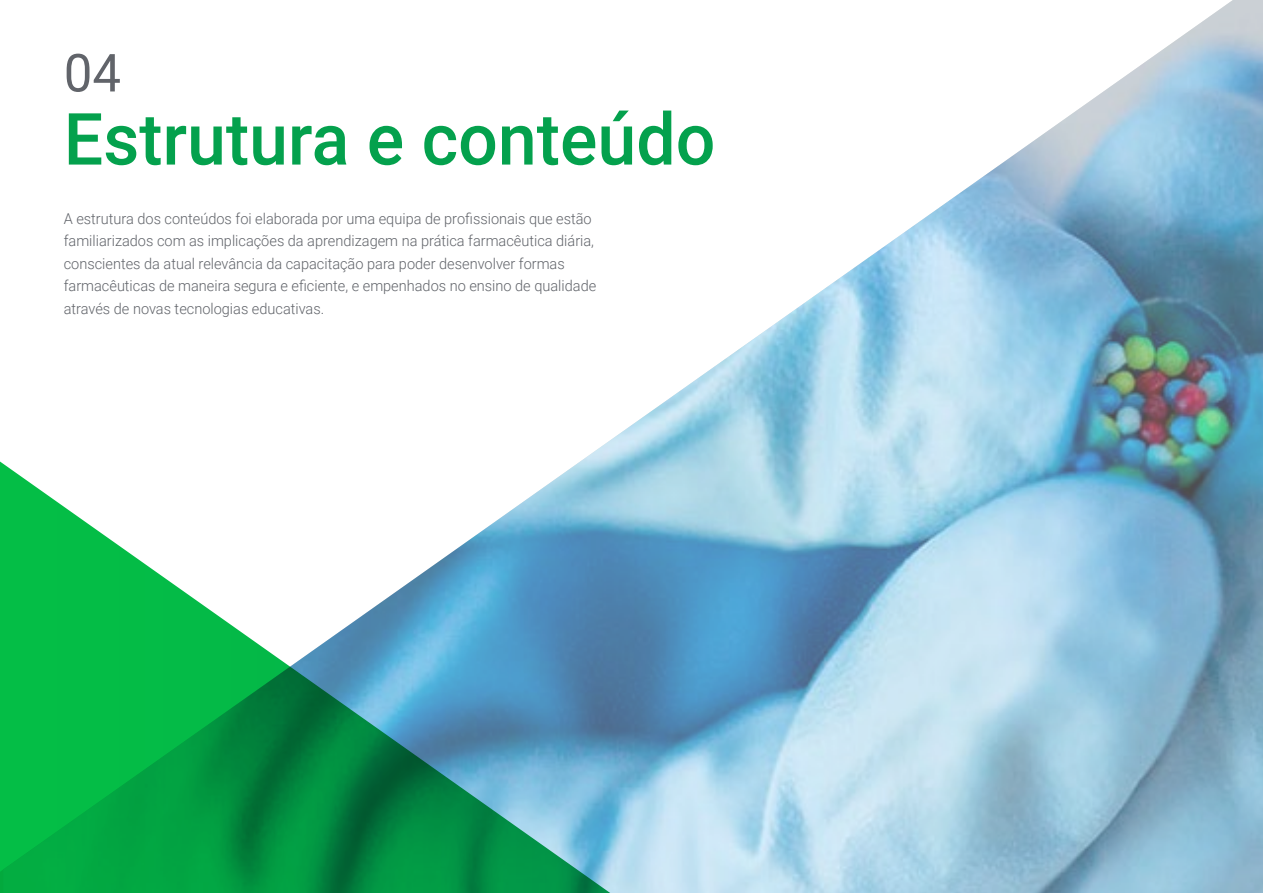
<style>
.page{position:relative;width:1263px;height:893px;background:#fff}
.page>*{position:absolute;margin:0;border:0;box-sizing:border-box;transform-origin:0 0}
.t1{font:500 72px "Roboto";color:#04a14d}
.t2{font:52.5px "Roboto";color:#61646a}
.t3{font:300 15px/22.5px "Roboto";color:#61646a}
</style>
<div class="page">
<img style="left:602px;top:0;width:661px;height:893px">
<svg style="left:0;top:446px;width:640px;height:447px"></svg>
<h2 class="t2" style="left:64px;top:36px;width:59px">04</h2>
<h1 class="t1" style="left:64px;top:89px;width:653px">Estrutura e conteúdo</h1>
<p class="t3" style="left:64px;top:207px;width:534px">A estrutura dos conteúdos foi elaborada por uma equipa de profissionais que estão familiarizados com as implicações da aprendizagem na prática farmacêutica diária, conscientes da atual relevância da capacitação para poder desenvolver formas farmacêuticas de maneira segura e eficiente, e empenhados no ensino de qualidade através de novas tecnologias educativas.</p>
</div>
